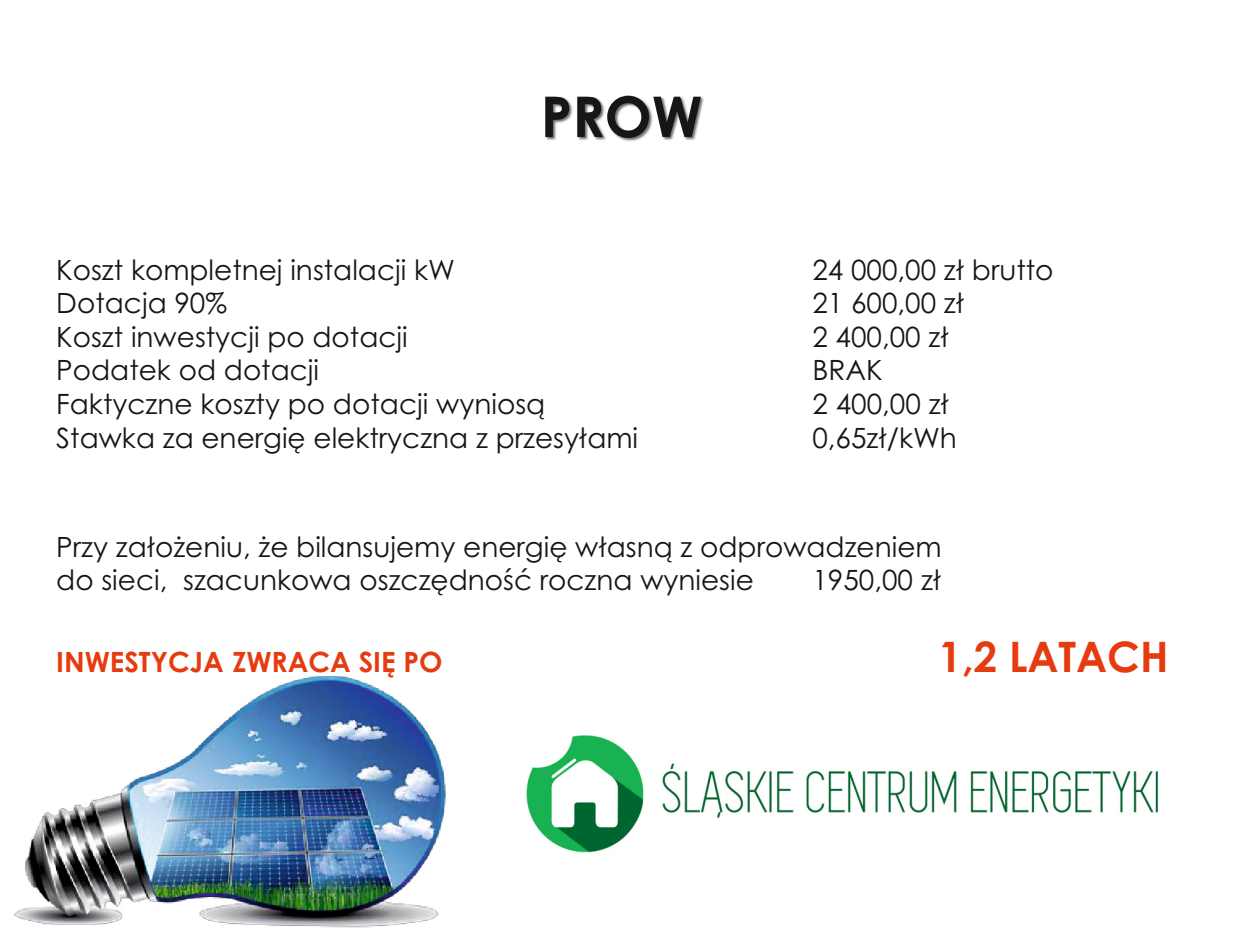
<style>
.page{position:relative;width:1260px;height:945px;background:#fff}
.page>*{position:absolute;margin:0;border:0;box-sizing:border-box;transform-origin:0 0}
.t1{font:700 56px "Century Gothic";color:#151616}
.t2{font:700 42px "Century Gothic";color:#e53c0f}
.t3{font:28px/33.6px "Century Gothic";color:#151616}
.t4{font:700 28px "Century Gothic";color:#e53c0f}
</style>
<div class="page">
<img style="left:14px;top:676px;width:432px;height:252px">
<img style="left:546px;top:96px;width:121px;height:46px">
<img style="left:667px;top:97px;width:37px;height:43px">
<img style="left:526px;top:735px;width:632px;height:118px">
<h1 class="t1" style="left:541px;top:95px;width:163px">PROW</h1>
<p class="t3" style="left:56px;top:255px;width:400px">Koszt kompletnej instalacji kW</p>
<p class="t3" style="left:812px;top:255px;width:243px">24 000,00 zł brutto</p>
<p class="t3" style="left:56px;top:289px;width:172px">Dotacja 90%</p>
<p class="t3" style="left:812px;top:289px;width:153px">21 600,00 zł</p>
<p class="t3" style="left:56px;top:322px;width:353px">Koszt inwestycji po dotacji</p>
<p class="t3" style="left:812px;top:322px;width:138px">2 400,00 zł</p>
<p class="t3" style="left:56px;top:356px;width:264px">Podatek od dotacji</p>
<p class="t3" style="left:812px;top:356px;width:72px">BRAK</p>
<p class="t3" style="left:56px;top:390px;width:491px">Faktyczne koszty po dotacji wyniosą</p>
<p class="t3" style="left:812px;top:390px;width:138px">2 400,00 zł</p>
<p class="t3" style="left:56px;top:423px;width:583px">Stawka za energię elektryczna z przesyłami</p>
<p class="t3" style="left:812px;top:423px;width:146px">0,65zł/kWh</p>
<p class="t3" style="left:56px;top:532px;width:887px">Przy założeniu, że bilansujemy energię własną z odprowadzeniem do sieci, szacunkowa oszczędność roczna wyniesie</p>
<p class="t3" style="left:812px;top:566px;width:130px">1950,00 zł</p>
<p class="t4" style="left:56px;top:651px;width:388px">INWESTYCJA ZWRACA SIĘ PO</p>
<h2 class="t2" style="left:938px;top:640px;width:232px">1,2 LATACH</h2>
</div>
